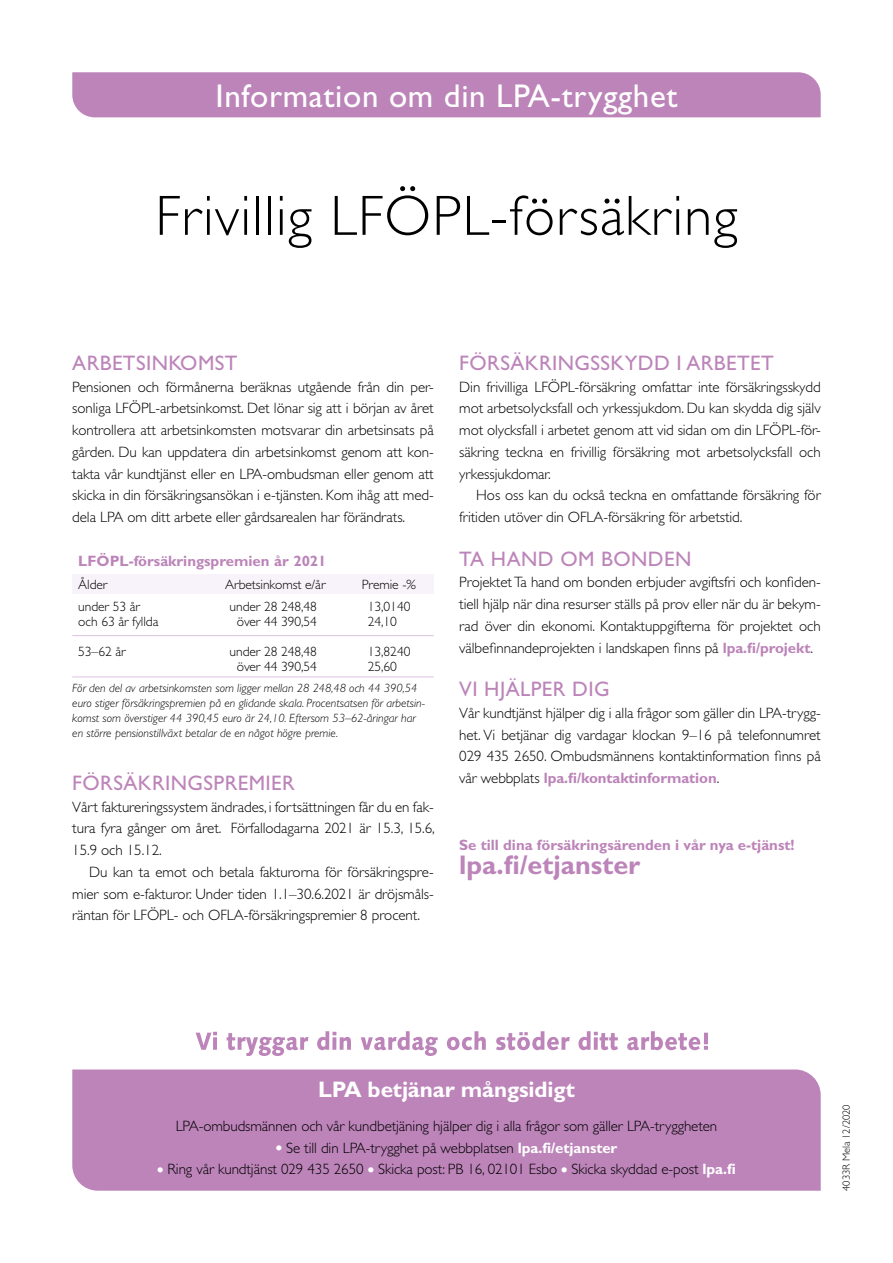
<style>
.page{position:relative;width:893px;height:1263px;background:#fff}
.page>*{position:absolute;margin:0;border:0;box-sizing:border-box;transform-origin:0 0}
.H1_Pääotsikko{font:300 57px "Gill Sans";letter-spacing:.02em;color:#000}
.H1_Pääotsikko-2{font:33px "Gill Sans";letter-spacing:.02em;color:#fff}
.P_Leipä{font:700 27px "Gill Sans";color:#bc84b9}
.P_Leipä-2{font:700 22.5px "Gill Sans";letter-spacing:-.005em;color:#fff}
.H2_Väliotsikko{font:21px "Gill Sans";letter-spacing:.02em;color:#bc84b9}
.P_Leipä-3{font:300 15px/21.8px "Gill Sans";letter-spacing:-.005em;color:#000;text-align:justify}
.P_Leipä_2{font:300 15px/21.8px "Gill Sans";letter-spacing:-.005em;color:#000;text-align:justify}
.P_Leipä-4{font:700 15px "Gill Sans";color:#bc84b9}
.P_LEIPÄ{font:700 15px "Gill Sans";color:#bc84b9}
.P_Leipä-5{font:300 13.5px "Gill Sans";letter-spacing:-.005em;color:#000}
.P_Leipä-6{font:italic 300 12px/15px "Gill Sans";color:#000}
.t1{font:300 10.5px "Gill Sans";letter-spacing:-.005em;color:#000}
.s1{font-weight:700;color:#bc84b9}
.s2{font-weight:700;font-size:18px;color:#fff}
.s3{font-weight:700;color:#fff}
</style>
<div class="page">
<div style="left:72px;top:574px;width:362px;height:20px;background:#f8f3fa"></div>
<div style="left:72px;top:72px;width:749px;height:45px;background:#bc84b9"></div>
<svg style="left:196px;top:1031px;width:512px;height:25px"></svg>
<div style="left:72px;top:1069px;width:749px;height:122px;background:#bc84b9"></div>
<hr style="left:72px;top:635px;width:362px;height:1px;background:#dcc3e0">
<hr style="left:72px;top:676px;width:362px;height:1px;background:#dcc3e0">
<h1 class="H1_Pääotsikko-2" style="left:215px;top:77px;width:463px">Information om din LPA-trygghet</h1>
<h1 class="H1_Pääotsikko" style="left:155px;top:184px;width:584px">Frivillig LFÖPL-försäkring</h1>
<h2 class="H2_Väliotsikko" style="left:72px;top:351px;width:167px">ARBETSINKOMST</h2>
<p class="P_Leipä-3" style="left:72px;top:376px;width:363px">Pensionen och förmånerna beräknas utgående från din per&shy;sonliga LFÖPL-arbetsinkomst. Det lönar sig att i början av året kontrollera att arbetsinkomsten motsvarar din arbetsinsats på gården. Du kan uppdatera din arbetsinkomst genom att kon&shy;takta vår kundtjänst eller en LPA-ombudsman eller genom att skicka in din försäkringsansökan i e-tjänsten. Kom ihåg att med&shy;dela LPA om ditt arbete eller gårdsarealen har förändrats.</p>
<p class="P_LEIPÄ" style="left:78px;top:552px;width:250px">LFÖPL-försäkringspremien år 2021</p>
<p class="P_Leipä-5" style="left:78px;top:577px;width:31px">Ålder</p>
<p class="P_Leipä-5" style="left:225px;top:577px;width:102px">Arbetsinkomst e/år</p>
<p class="P_Leipä-5" style="left:362px;top:577px;width:56px">Premie -%</p>
<p class="P_Leipä-5" style="left:78px;top:599px;width:63px">under 53 år</p>
<p class="P_Leipä-5" style="left:230px;top:599px;width:89px">under 28 248,48</p>
<p class="P_Leipä-5" style="left:368px;top:599px;width:44px">13,0140</p>
<p class="P_Leipä-5" style="left:78px;top:614px;width:82px">och 63 år fyllda</p>
<p class="P_Leipä-5" style="left:237px;top:614px;width:82px">över 44 390,54</p>
<p class="P_Leipä-5" style="left:368px;top:614px;width:31px">24,10</p>
<p class="P_Leipä-5" style="left:78px;top:644px;width:49px">53–62 år</p>
<p class="P_Leipä-5" style="left:230px;top:644px;width:89px">under 28 248,48</p>
<p class="P_Leipä-5" style="left:368px;top:644px;width:44px">13,8240</p>
<p class="P_Leipä-5" style="left:237px;top:659px;width:82px">över 44 390,54</p>
<p class="P_Leipä-5" style="left:368px;top:659px;width:31px">25,60</p>
<p class="P_Leipä-6" style="left:72px;top:681px;width:354px">För den del av arbetsinkomsten som ligger mellan 28 248,48 och 44 390,54 euro stiger försäkringspremien på en glidande skala. Procentsatsen för arbetsin&shy;komst som överstiger 44 390,45 euro är 24,10. Eftersom 53–62-åringar har en större pensionstillväxt betalar de en något högre premie.</p>
<h2 class="H2_Väliotsikko" style="left:72px;top:771px;width:224px">FÖRSÄKRINGSPREMIER</h2>
<p class="P_Leipä-3" style="left:72px;top:796px;width:364px">Vårt faktureringssystem ändrades, i fortsättningen får du en fak&shy;tura fyra gånger om året. Förfallodagarna 2021 är 15.3, 15.6, 15.9 och 15.12.</p>
<p class="P_Leipä_2" style="left:72px;top:861px;width:363px;text-indent:17px">Du kan ta emot och betala fakturorna för försäkringspre&shy;mier som e-fakturor. Under tiden 1.1–30.6.2021 är dröjsmåls&shy;räntan för LFÖPL- och OFLA-försäkringspremier 8 procent.</p>
<h2 class="H2_Väliotsikko" style="left:459px;top:351px;width:316px">FÖRSÄKRINGSSKYDD I ARBETET</h2>
<p class="P_Leipä-3" style="left:459px;top:376px;width:363px">Din frivilliga LFÖPL-försäkring omfattar inte försäkringsskydd mot arbetsolycksfall och yrkessjukdom. Du kan skydda dig själv mot olycksfall i arbetet genom att vid sidan om din LFÖPL-för&shy;säkring teckna en frivillig försäkring mot arbetsolycksfall och yrkessjukdomar.</p>
<p class="P_Leipä_2" style="left:459px;top:484px;width:363px;text-indent:17px">Hos oss kan du också teckna en omfattande försäkring för fritiden utöver din OFLA-försäkring för arbetstid.</p>
<h2 class="H2_Väliotsikko" style="left:459px;top:546px;width:234px">TA HAND OM BONDEN</h2>
<p class="P_Leipä-3" style="left:459px;top:571px;width:363px">Projektet Ta hand om bonden erbjuder avgiftsfri och konfiden&shy;tiell hjälp när dina resurser ställs på prov eller när du är bekym&shy;rad över din ekonomi. Kontaktuppgifterna för projektet och välbefinnandeprojekten i landskapen finns på <span class="s1">lpa.fi/projekt</span>.</p>
<h2 class="H2_Väliotsikko" style="left:459px;top:677px;width:152px">VI HJÄLPER DIG</h2>
<p class="P_Leipä-3" style="left:459px;top:702px;width:363px">Vår kundtjänst hjälper dig i alla frågor som gäller din LPA-trygg&shy;het. Vi betjänar dig vardagar klockan 9–16 på telefonnumret 029 435 2650. Ombudsmännens kontaktinformation finns på vår webbplats <span class="s1">lpa.fi/kontaktinformation</span>.</p>
<p class="P_Leipä-4" style="left:459px;top:836px;width:337px">Se till dina försäkringsärenden i vår nya e-tjänst!</p>
<p class="P_Leipä" style="left:459px;top:849px;width:183px">lpa.fi/etjanster</p>
<p class="P_Leipä-2" style="left:318px;top:1076px;width:258px">LPA betjänar mångsidigt</p>
<p class="P_Leipä-3" style="left:176px;top:1115px;width:543px">LPA-ombudsmännen och vår kundbetjäning hjälper dig i alla frågor som gäller LPA-tryggheten</p>
<p class="P_Leipä-3" style="left:276px;top:1137px;width:343px"><span class="s2">•</span> Se till din LPA-trygghet på webbplatsen <span class="s3">lpa.fi/etjanster</span></p>
<p class="P_Leipä-3" style="left:157px;top:1158px;width:580px"><span class="s2">•</span> Ring vår kundtjänst 029 435 2650 <span class="s2">•</span> Skicka post: PB 16, 02101 Esbo <span class="s2">•</span> Skicka skyddad e-post <span class="s3">lpa.fi</span></p>
<p class="t1" style="left:840px;top:1191px;width:88px;rotate:-90deg">4033R Mela 12/2020</p>
</div>
